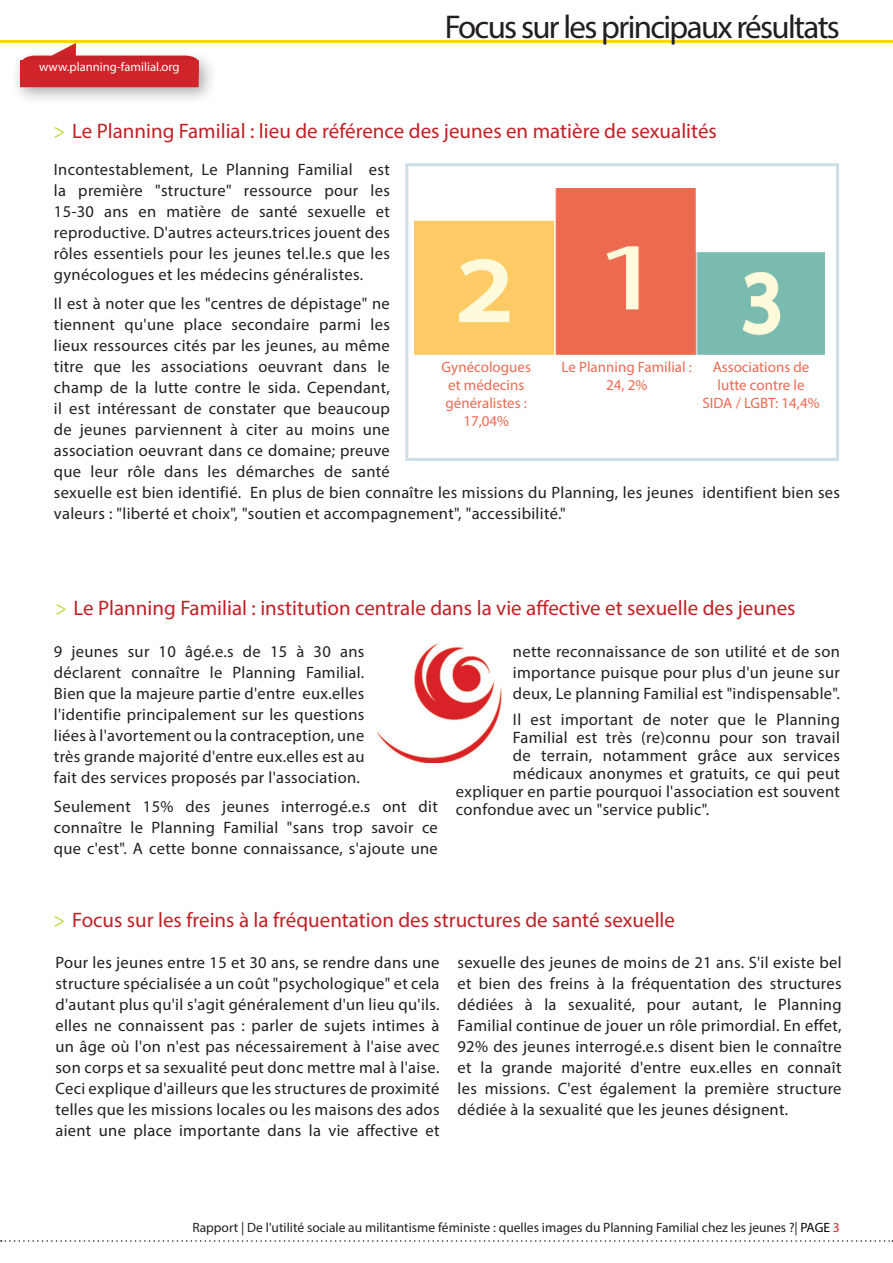
<style>
.page{position:relative;width:893px;height:1263px;background:#fff}
.page>*{position:absolute;margin:0;border:0;box-sizing:border-box;transform-origin:0 0}
.t1{font:33px "Myriad Pro";letter-spacing:-.05em;color:#231f20}
.t2{font:21px "Myriad Pro";color:#c12025}
.t3{font:16.5px/21px "Myriad Pro";letter-spacing:.02em;color:#231f20;text-align:justify}
.t4{font:15px/18px "Myriad Pro";color:#ed6a52;text-align:center}
.t5{font:13.5px "Myriad Pro";color:#231f20}
.t6{font:12.6px "Myriad Pro";color:#fff}
.s1{color:#bed630}
.s2{color:#040503}
.s3{color:#d1232a}
</style>
<div class="page">
<svg style="left:1px;top:1240px;width:892px;height:2px"></svg>
<svg style="left:0;top:40px;width:893px;height:10px"></svg>
<div style="left:10px;top:50px;width:207px;height:56px;background:#231f20;opacity:.4"></div>
<div style="left:21px;top:61px;width:177px;height:25px;background:#d1232a"></div>
<div style="left:20px;top:60px;width:179px;height:27px;border:2px solid #d1232a"></div>
<div style="left:405px;top:163px;width:434px;height:298px;border:3px solid #cddde6"></div>
<img style="left:415px;top:189px;width:410px;height:166px">
<img style="left:377px;top:644px;width:124px;height:118px">
<p class="t6" style="left:39px;top:59px;width:142px">www.planning-familial.org</p>
<h1 class="t1" style="left:445px;top:6px;width:397px">Focus sur les principaux résultats</h1>
<p class="t2" style="left:54px;top:118px;width:664px"><span class="s1">&gt;</span> Le Planning Familial : lieu de référence des jeunes en matière de sexualités</p>
<p class="t3" style="left:54px;top:158px;width:337px">Incontestablement, Le Planning Familial est la première "structure" ressource pour les 15-30 ans en matière de santé sexuelle et reproductive. D'autres acteurs.trices jouent des rôles essentiels pour les jeunes tel.le.s que les gynécologues et les médecins généralistes.</p>
<p class="t3" style="left:54px;top:293px;width:788px;text-align:left">Il est à noter que les "centres de dépistage" ne<br>tiennent qu'une place secondaire parmi les<br>lieux ressources cités par les jeunes, au même<br>titre que les associations oeuvrant dans le<br>champ de la lutte contre le sida. Cependant,<br>il est intéressant de constater que beaucoup<br>de jeunes parviennent à citer au moins une<br>association oeuvrant dans ce domaine; preuve<br>que leur rôle dans les démarches de santé<br>sexuelle est bien identifié. En plus de bien connaître les missions du Planning, les jeunes identifient bien ses valeurs : "liberté et choix", "soutien et accompagnement", "accessibilité."</p>
<p class="t4" style="left:442px;top:358px;width:91px">Gynécologues et médecins généralistes :<br>17,04%</p>
<p class="t4" style="left:703px;top:358px;width:119px">Associations de lutte contre le<br>SIDA / LGBT: 14,4%</p>
<p class="t4" style="left:562px;top:358px;width:132px">Le Planning Familial :<br>24, 2%</p>
<p class="t2" style="left:55px;top:595px;width:742px"><span class="s1">&gt;</span> Le Planning Familial : institution centrale dans la vie affective et sexuelle des jeunes</p>
<p class="t3" style="left:54px;top:640px;width:312px">9 jeunes sur 10 âgé.e.s de 15 à 30 ans déclarent connaître le Planning Familial.<br>Bien que la majeure partie d'entre eux.elles l'identifie principalement sur les questions liées à l'avortement ou la contraception, une très grande majorité d'entre eux.elles est au fait des services proposés par l'association.</p>
<p class="t3" style="left:54px;top:796px;width:386px">Seulement 15% des jeunes interrogé.e.s ont dit connaître le Planning Familial "sans trop savoir ce que c'est". A cette bonne connaissance, s'ajoute une</p>
<p class="t3" style="left:513px;top:640px;width:329px">nette reconnaissance de son utilité et de son importance puisque pour plus d'un jeune sur deux, Le planning Familial est "indispensable".</p>
<p class="t3" style="left:513px;top:709px;width:328px">Il est important de noter que le Planning</p>
<p class="t3" style="left:513px;top:727px;width:329px">Familial est très (re)connu pour son travail</p>
<p class="t3" style="left:513px;top:745px;width:329px">de terrain, notamment grâce aux services</p>
<p class="t3" style="left:513px;top:763px;width:328px">médicaux anonymes et gratuits, ce qui peut</p>
<p class="t3" style="left:456px;top:781px;width:385px">expliquer en partie pourquoi l'association est souvent</p>
<p class="t3" style="left:456px;top:799px;width:255px">confondue avec un "service public".</p>
<p class="t2" style="left:54px;top:907px;width:623px"><span class="s1">&gt;</span> Focus sur les freins à la fréquentation des structures de santé sexuelle</p>
<p class="t3" style="left:55px;top:952px;width:386px">Pour les jeunes entre 15 et 30 ans, se rendre dans une structure spécialisée a un coût "psychologique" et cela d'autant plus qu'il s'agit généralement d'un lieu qu'ils. elles ne connaissent pas : parler de sujets intimes à un âge où l'on n'est pas nécessairement à l'aise avec son corps et sa sexualité peut donc mettre mal à l'aise.<br>Ceci explique d'ailleurs que les structures de proximité telles que les missions locales ou les maisons des ados aient une place importante dans la vie affective et</p>
<p class="t3" style="left:457px;top:952px;width:386px">sexuelle des jeunes de moins de 21 ans. S'il existe bel et bien des freins à la fréquentation des structures dédiées à la sexualité, pour autant, le Planning Familial continue de jouer un rôle primordial. En effet, 92% des jeunes interrogé.e.s disent bien le connaître et la grande majorité d'entre eux.elles en connaît les missions. C'est également la première structure dédiée à la sexualité que les jeunes désignent.</p>
<p class="t5" style="left:192px;top:1219px;width:649px">Rapport | De l'utilité sociale au militantisme féministe : quelles images du Planning Familial chez les jeunes ?| <span class="s2">PAGE</span> <span class="s3">3</span></p>
</div>
